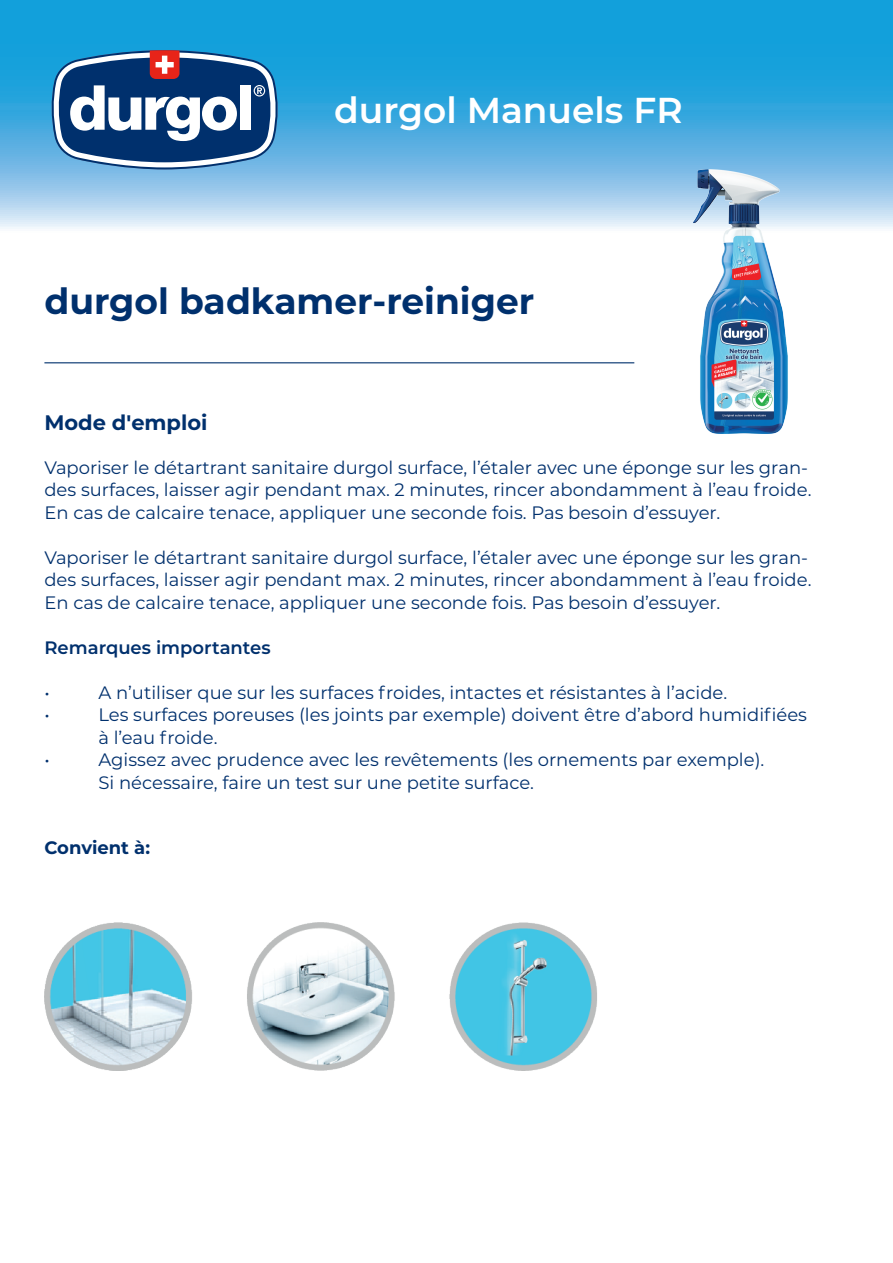
<style>
.page{position:relative;width:893px;height:1263px;background:#fff}
.page>*{position:absolute;margin:0;border:0;box-sizing:border-box;transform-origin:0 0}
.t1{font:700 36px "Montserrat";color:#00306d}
.t2{font:600 36px "Montserrat";color:#fff}
.t3{font:700 21px "Montserrat";color:#00306d}
.t4{font:18px/22.5px "Montserrat";color:#00306d}
.t5{font:600 18px "Montserrat";color:#00306d}
.t6{font:700 18px "Montserrat";color:#00306d}
</style>
<div class="page">
<svg style="left:0;top:0;width:893px;height:364px"></svg>
<svg style="left:51px;top:50px;width:228px;height:119px"></svg>
<hr style="left:44px;top:362px;width:590px;height:1px;background:#00306d">
<img style="left:671px;top:158px;width:146px;height:276px">
<img style="left:44px;top:922px;width:553px;height:148px">
<h1 class="t2" style="left:334px;top:85px;width:350px">durgol Manuels FR</h1>
<h1 class="t1" style="left:44px;top:276px;width:491px">durgol badkamer-reiniger</h1>
<p class="t3" style="left:44px;top:407px;width:165px">Mode d'emploi</p>
<p class="t4" style="left:44px;top:455px;width:768px">Vaporiser le détartrant sanitaire durgol surface, l’étaler avec une éponge sur les gran&shy;des surfaces, laisser agir pendant max. 2 minutes, rincer abondamment à l’eau froide.<br>En cas de calcaire tenace, appliquer une seconde fois. Pas besoin d’essuyer.</p>
<p class="t4" style="left:44px;top:545px;width:768px">Vaporiser le détartrant sanitaire durgol surface, l’étaler avec une éponge sur les gran&shy;des surfaces, laisser agir pendant max. 2 minutes, rincer abondamment à l’eau froide.<br>En cas de calcaire tenace, appliquer une seconde fois. Pas besoin d’essuyer.</p>
<p class="t5" style="left:44px;top:635px;width:228px">Remarques importantes</p>
<p class="t4" style="left:44px;top:680px;width:7px">•</p>
<p class="t4" style="left:98px;top:680px;width:630px">A n’utiliser que sur les surfaces froides, intactes et résistantes à l’acide.</p>
<p class="t4" style="left:44px;top:703px;width:7px">•</p>
<p class="t4" style="left:98px;top:703px;width:710px">Les surfaces poreuses (les joints par exemple) doivent être d’abord humidifiées à l’eau froide.</p>
<p class="t4" style="left:44px;top:748px;width:7px">•</p>
<p class="t4" style="left:98px;top:748px;width:667px">Agissez avec prudence avec les revêtements (les ornements par exemple).<br>Si nécessaire, faire un test sur une petite surface.</p>
<p class="t6" style="left:44px;top:834px;width:107px">Convient à:</p>
</div>
